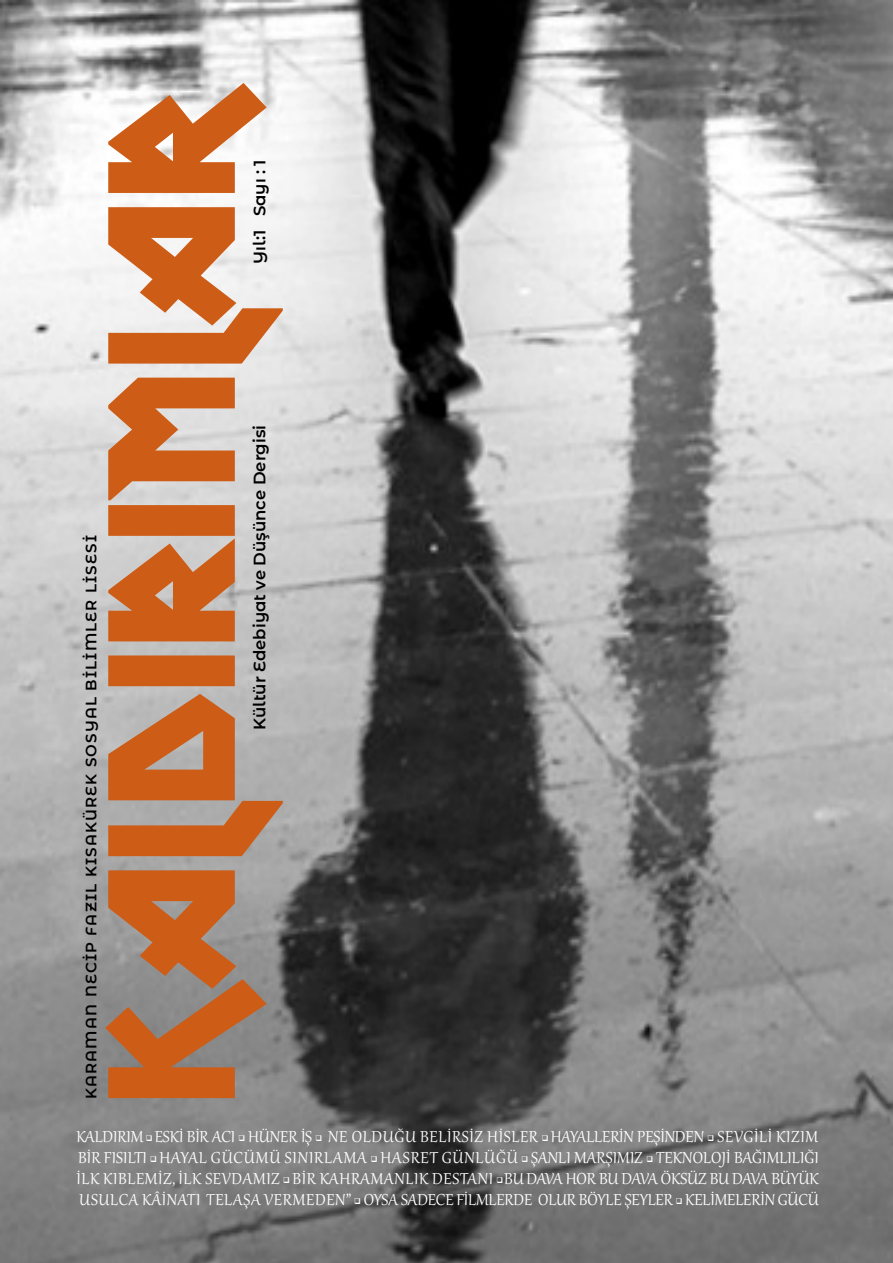
<style>
.page{position:relative;width:893px;height:1263px;background:#fff}
.page>*{position:absolute;margin:0;border:0;box-sizing:border-box;transform-origin:0 0}
.t1{font:19.5px/21px "Gabriola";color:#fff;text-align:justify}
.t2{font:600 16.5px "Montserrat Alternates";color:#000}
.t3{font:600 15px "Montserrat Alternates";letter-spacing:.08em;color:#000}
</style>
<div class="page">
<img style="left:0;top:0;width:893px;height:1263px">
<svg style="left:105px;top:83px;width:178px;height:1015px;background:#c89372"></svg>
<p class="t3" style="left:80px;top:1099px;width:565px;rotate:-90deg">KARAMAN NECİP FAZIL KISAKÜREK SOSYAL BİLİMLER LİSESİ</p>
<p class="t2" style="left:248px;top:264px;width:106px;rotate:-90deg">Yıl:1 Sayı : 1</p>
<p class="t2" style="left:248px;top:730px;width:306px;rotate:-90deg">Kültür Edebiyat ve Düşünce Dergisi</p>
<p class="t1" style="left:76px;top:1125px;width:744px">KALDIRIM ❑ ESKİ BİR ACI ❑ HÜNER İŞ ❑ NE OLDUĞU BELIRSIZ HISLER ❑ HAYALLERİN PEŞİNDEN ❑ SEVGILI KIZIM BİR FISILTI ❑ HAYAL GÜCÜMÜ SINIRLAMA ❑ HASRET GÜNLÜĞÜ ❑ ŞANLI MARŞIMIZ ❑ TEKNOLOJİ BAĞIMLILIĞI İLK KIBLEMIZ, ILK SEVDAMIZ ❑ BİR KAHRAMANLIK DESTANI ❑BU DAVA HOR BU DAVA ÖKSÜZ BU DAVA BÜYÜK USULCA KÂINATI TELAŞA VERMEDEN” ❑ OYSA SADECE FİLMLERDE OLUR BÖYLE ŞEYLER ❑ KELİMELERİN GÜCÜ</p>
</div>
